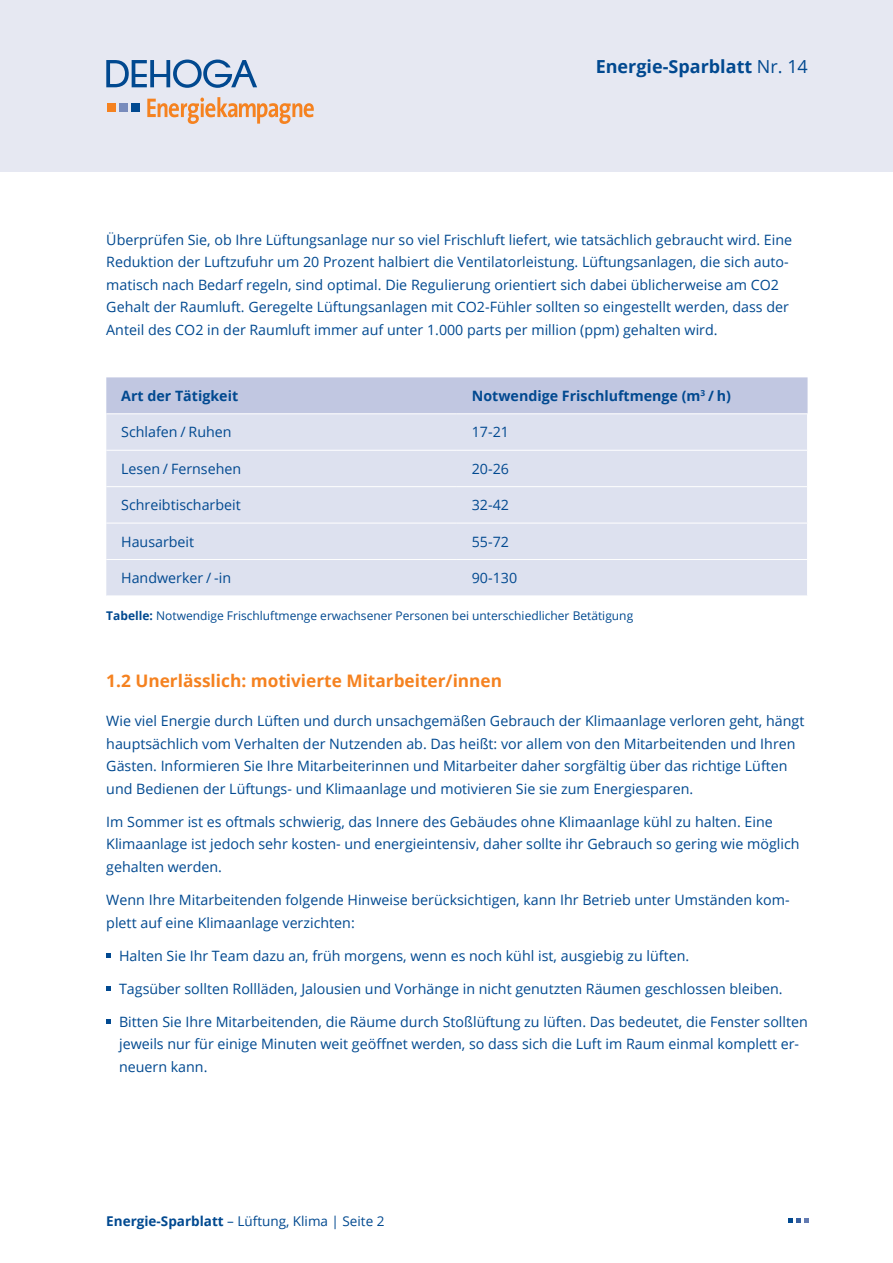
<style>
.page{position:relative;width:893px;height:1263px;background:#fff}
.page>*{position:absolute;margin:0;border:0;box-sizing:border-box;transform-origin:0 0}
.t1{font:700 18px "Open Sans";color:#014990}
.Headline_3{font:700 17.25px "Open Sans";color:#f58220}
.Fliesstext{font:14.25px/22.5px "Open Sans";color:#014990}
.t2{font:700 14.25px "Open Sans";color:#014990}
.t3{font:13.5px "Open Sans";color:#014990}
.t4{font:12px "Open Sans";color:#014990}
.s1{font-weight:400}
.s2{font-weight:700}
</style>
<div class="page">
<div style="left:0;top:0;width:893px;height:171px;background:#e6e8f2"></div>
<svg style="left:106px;top:60px;width:151px;height:28px"></svg>
<div style="left:132px;top:103px;width:8px;height:8px;background:#014990"></div>
<div style="left:119px;top:103px;width:8px;height:8px;background:#788bbc"></div>
<div style="left:107px;top:103px;width:8px;height:8px;background:#f58220"></div>
<svg style="left:147px;top:97px;width:167px;height:27px"></svg>
<svg style="left:788px;top:1218px;width:20px;height:4px"></svg>
<div style="left:106px;top:377px;width:701px;height:36px;background:#c1c7e1"></div>
<div style="left:106px;top:414px;width:701px;height:181px;background:#dde1ef"></div>
<hr style="left:106px;top:450px;width:351px;height:1px;background:#fff">
<hr style="left:457px;top:450px;width:351px;height:1px;background:#fff">
<hr style="left:106px;top:486px;width:351px;height:1px;background:#fff">
<hr style="left:457px;top:486px;width:351px;height:1px;background:#fff">
<hr style="left:106px;top:523px;width:351px;height:1px;background:#fff">
<hr style="left:457px;top:523px;width:351px;height:1px;background:#fff">
<hr style="left:106px;top:559px;width:351px;height:1px;background:#fff">
<hr style="left:457px;top:559px;width:351px;height:1px;background:#fff">
<svg style="left:106px;top:953px;width:5px;height:5px"></svg>
<svg style="left:106px;top:986px;width:5px;height:5px"></svg>
<svg style="left:106px;top:1020px;width:5px;height:4px"></svg>
<p class="t1" style="left:596px;top:54px;width:214px">Energie-Sparblatt <span class="s1">Nr. 14</span></p>
<p class="Fliesstext" style="left:106px;top:228px;width:687px">Überprüfen Sie, ob Ihre Lüftungsanlage nur so viel Frischluft liefert, wie tatsächlich gebraucht wird. Eine Reduktion der Luftzufuhr um 20 Prozent halbiert die Ventilatorleistung. Lüftungsanlagen, die sich auto&shy;matisch nach Bedarf regeln, sind optimal. Die Regulierung orientiert sich dabei üblicherweise am CO2<br>Gehalt der Raumluft. Geregelte Lüftungsanlagen mit CO2-Fühler sollten so eingestellt werden, dass der Anteil des CO2 in der Raumluft immer auf unter 1.000 parts per million (ppm) gehalten wird.</p>
<p class="t2" style="left:121px;top:386px;width:119px">Art der Tätigkeit</p>
<p class="t2" style="left:472px;top:386px;width:261px">Notwendige Frischluftmenge (m<sup>3</sup> / h)</p>
<p class="Fliesstext" style="left:121px;top:421px;width:112px">Schlafen / Ruhen</p>
<p class="Fliesstext" style="left:472px;top:421px;width:39px">17-21</p>
<p class="Fliesstext" style="left:121px;top:457px;width:122px">Lesen / Fernsehen</p>
<p class="Fliesstext" style="left:472px;top:457px;width:39px">20-26</p>
<p class="Fliesstext" style="left:121px;top:493px;width:121px">Schreibtischarbeit</p>
<p class="Fliesstext" style="left:472px;top:493px;width:39px">32-42</p>
<p class="Fliesstext" style="left:121px;top:530px;width:75px">Hausarbeit</p>
<p class="Fliesstext" style="left:472px;top:530px;width:39px">55-72</p>
<p class="Fliesstext" style="left:121px;top:566px;width:111px">Handwerker / -in</p>
<p class="Fliesstext" style="left:472px;top:566px;width:47px">90-130</p>
<p class="t4" style="left:106px;top:608px;width:528px"><span class="s2">Tabelle:</span> Notwendige Frischluftmenge erwachsener Personen bei unterschiedlicher Betätigung</p>
<p class="Headline_3" style="left:106px;top:668px;width:397px">1.2 Unerlässlich: motivierte Mitarbeiter/innen</p>
<p class="Fliesstext" style="left:106px;top:709px;width:700px">Wie viel Energie durch Lüften und durch unsachgemäßen Gebrauch der Klimaanlage verloren geht, hängt hauptsächlich vom Verhalten der Nutzenden ab. Das heißt: vor allem von den Mitarbeitenden und Ihren Gästen. Informieren Sie Ihre Mitarbeiterinnen und Mitarbeiter daher sorgfältig über das richtige Lüften und Bedienen der Lüftungs- und Klimaanlage und motivieren Sie sie zum Energiesparen.</p>
<p class="Fliesstext" style="left:106px;top:810px;width:695px">Im Sommer ist es oftmals schwierig, das Innere des Gebäudes ohne Klimaanlage kühl zu halten. Eine<br>Klimaanlage ist jedoch sehr kosten- und energieintensiv, daher sollte ihr Gebrauch so gering wie möglich gehalten werden.</p>
<p class="Fliesstext" style="left:106px;top:888px;width:685px">Wenn Ihre Mitarbeitenden folgende Hinweise berücksichtigen, kann Ihr Betrieb unter Umständen kom&shy;plett auf eine Klimaanlage verzichten:</p>
<p class="Fliesstext" style="left:119px;top:944px;width:572px">Halten Sie Ihr Team dazu an, früh morgens, wenn es noch kühl ist, ausgiebig zu lüften.</p>
<p class="Fliesstext" style="left:119px;top:977px;width:665px">Tagsüber sollten Rollläden, Jalousien und Vorhänge in nicht genutzten Räumen geschlossen bleiben.</p>
<p class="Fliesstext" style="left:119px;top:1010px;width:690px">Bitten Sie Ihre Mitarbeitenden, die Räume durch Stoßlüftung zu lüften. Das bedeutet, die Fenster sollten jeweils nur für einige Minuten weit geöffnet werden, so dass sich die Luft im Raum einmal komplett er&shy;neuern kann.</p>
<p class="t3" style="left:106px;top:1211px;width:280px"><span class="s2">Energie-Sparblatt</span> – Lüftung, Klima | Seite 2</p>
</div>
